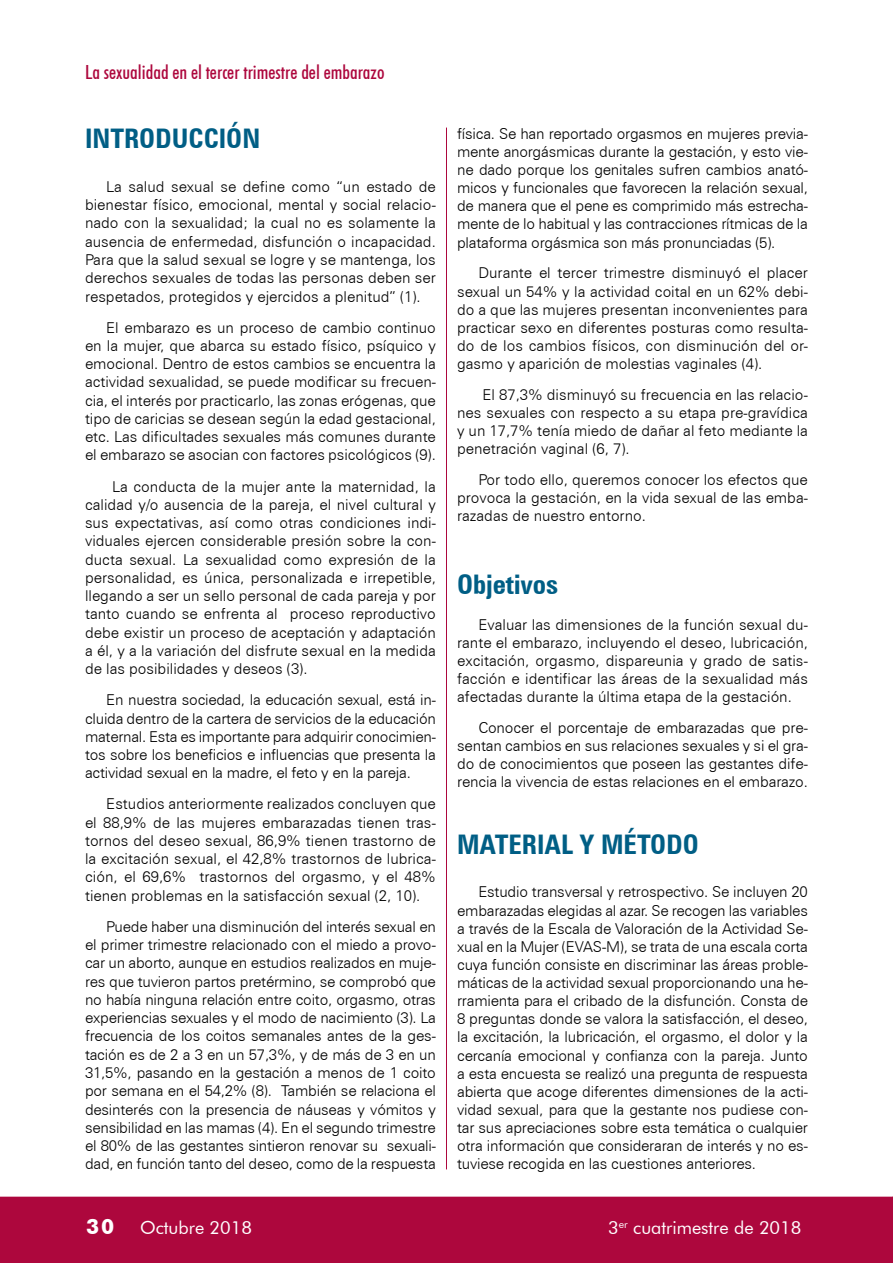
<style>
.page{position:relative;width:893px;height:1263px;background:#fff}
.page>*{position:absolute;margin:0;border:0;box-sizing:border-box;transform-origin:0 0}
.t1{font:700 condensed 27px "Zurich BT";color:#005e85}
.t2{font:500 condensed 19.5px "Futura BT";color:#ad073d}
.t3{font:18px "Futura BT";color:#fff}
.t4{font:300 15px/18.3px "Zurich BT";color:#000;text-align:justify}
.s1{font-weight:700;font-size:21px}
</style>
<div class="page">
<div style="left:0;top:1197px;width:892px;height:66px;background:#ad073d"></div>
<svg style="left:892px;top:1197px;width:1px;height:66px"></svg>
<hr style="left:446px;top:128px;width:1px;height:1041px;background:#ad073d">
<h2 class="t2" style="left:85px;top:60px;width:301px">La sexualidad en el tercer trimestre del embarazo</h2>
<h1 class="t1" style="left:85px;top:122px;width:177px">INTRODUCCIÓN</h1>
<p class="t4" style="left:85px;top:177px;width:352px;text-indent:21px">La salud sexual se define como “un estado de bienestar físico, emocional, mental y social relacio&shy;nado con la sexualidad; la cual no es solamente la ausencia de enfermedad, disfunción o incapacidad.<br>Para que la salud sexual se logre y se mantenga, los derechos sexuales de todas las personas deben ser respetados, protegidos y ejercidos a plenitud” (1).</p>
<p class="t4" style="left:85px;top:318px;width:352px;text-indent:21px">El embarazo es un proceso de cambio continuo en la mujer, que abarca su estado físico, psíquico y emocional. Dentro de estos cambios se encuentra la actividad sexualidad, se puede modificar su frecuen&shy;cia, el interés por practicarlo, las zonas erógenas, que tipo de caricias se desean según la edad gestacional, etc. Las dificultades sexuales más comunes durante el embarazo se asocian con factores psicológicos (9).</p>
<p class="t4" style="left:85px;top:477px;width:352px;text-indent:27px">La conducta de la mujer ante la maternidad, la calidad y/o ausencia de la pareja, el nivel cultural y sus expectativas, así como otras condiciones indi&shy;viduales ejercen considerable presión sobre la con&shy;ducta sexual. La sexualidad como expresión de la personalidad, es única, personalizada e irrepetible, llegando a ser un sello personal de cada pareja y por tanto cuando se enfrenta al proceso reproductivo debe existir un proceso de aceptación y adaptación a él, y a la variación del disfrute sexual en la medida de las posibilidades y deseos (3).</p>
<p class="t4" style="left:85px;top:691px;width:352px;text-indent:21px">En nuestra sociedad, la educación sexual, está in&shy;cluida dentro de la cartera de servicios de la educación maternal. Esta es importante para adquirir conocimien&shy;tos sobre los beneficios e influencias que presenta la actividad sexual en la madre, el feto y en la pareja.</p>
<p class="t4" style="left:85px;top:795px;width:352px;text-indent:21px">Estudios anteriormente realizados concluyen que el 88,9% de las mujeres embarazadas tienen tras&shy;tornos del deseo sexual, 86,9% tienen trastorno de la excitación sexual, el 42,8% trastornos de lubrica&shy;ción, el 69,6% trastornos del orgasmo, y el 48% tienen problemas en la satisfacción sexual (2, 10).</p>
<p class="t4" style="left:85px;top:917px;width:352px;text-indent:21px">Puede haber una disminución del interés sexual en el primer trimestre relacionado con el miedo a provo&shy;car un aborto, aunque en estudios realizados en muje&shy;res que tuvieron partos pretérmino, se comprobó que no había ninguna relación entre coito, orgasmo, otras experiencias sexuales y el modo de nacimiento (3). La frecuencia de los coitos semanales antes de la ges&shy;tación es de 2 a 3 en un 57,3%, y de más de 3 en un 31,5%, pasando en la gestación a menos de 1 coito por semana en el 54,2% (8). También se relaciona el desinterés con la presencia de náuseas y vómitos y sensibilidad en las mamas (4). En el segundo trimestre el 80% de las gestantes sintieron renovar su sexuali&shy;dad, en función tanto del deseo, como de la respuesta</p>
<p class="t4" style="left:457px;top:124px;width:352px">física. Se han reportado orgasmos en mujeres previa&shy;mente anorgásmicas durante la gestación, y esto vie&shy;ne dado porque los genitales sufren cambios anató&shy;micos y funcionales que favorecen la relación sexual, de manera que el pene es comprimido más estrecha&shy;mente de lo habitual y las contracciones rítmicas de la plataforma orgásmica son más pronunciadas (5).</p>
<p class="t4" style="left:457px;top:264px;width:352px;text-indent:21px">Durante el tercer trimestre disminuyó el placer sexual un 54% y la actividad coital en un 62% debi&shy;do a que las mujeres presentan inconvenientes para practicar sexo en diferentes posturas como resulta&shy;do de los cambios físicos, con disminución del or&shy;gasmo y aparición de molestias vaginales (4).</p>
<p class="t4" style="left:457px;top:385px;width:352px;text-indent:25px">El 87,3% disminuyó su frecuencia en las relacio&shy;nes sexuales con respecto a su etapa pre-gravídica y un 17,7% tenía miedo de dañar al feto mediante la penetración vaginal (6, 7).</p>
<p class="t4" style="left:457px;top:471px;width:352px;text-indent:21px">Por todo ello, queremos conocer los efectos que provoca la gestación, en la vida sexual de las emba&shy;razadas de nuestro entorno.</p>
<h1 class="t1" style="left:457px;top:568px;width:103px">OBJETIVOS</h1>
<p class="t4" style="left:457px;top:615px;width:352px;text-indent:21px">Evaluar las dimensiones de la función sexual du&shy;rante el embarazo, incluyendo el deseo, lubricación, excitación, orgasmo, dispareunia y grado de satis&shy;facción e identificar las áreas de la sexualidad más afectadas durante la última etapa de la gestación.</p>
<p class="t4" style="left:457px;top:718px;width:352px;text-indent:21px">Conocer el porcentaje de embarazadas que pre&shy;sentan cambios en sus relaciones sexuales y si el gra&shy;do de conocimientos que poseen las gestantes dife&shy;rencia la vivencia de estas relaciones en el embarazo.</p>
<h1 class="t1" style="left:457px;top:828px;width:37px">MATERIAL</h1>
<h1 class="t1" style="left:580px;top:828px;width:38px">Y MÉTODO</h1>
<p class="t4" style="left:457px;top:883px;width:352px;text-indent:21px">Estudio transversal y retrospectivo. Se incluyen 20 embarazadas elegidas al azar. Se recogen las variables a través de la Escala de Valoración de la Actividad Se&shy;xual en la Mujer (EVAS-M), se trata de una escala corta cuya función consiste en discriminar las áreas proble&shy;máticas de la actividad sexual proporcionando una he&shy;rramienta para el cribado de la disfunción. Consta de 8 preguntas donde se valora la satisfacción, el deseo, la excitación, la lubricación, el orgasmo, el dolor y la cercanía emocional y confianza con la pareja. Junto a esta encuesta se realizó una pregunta de respuesta abierta que acoge diferentes dimensiones de la acti&shy;vidad sexual, para que la gestante nos pudiese con&shy;tar sus apreciaciones sobre esta temática o cualquier otra información que consideraran de interés y no es&shy;tuviese recogida en las cuestiones anteriores.</p>
<p class="t3" style="left:86px;top:1217px;width:167px"><span class="s1">30</span> Octubre 2018</p>
<p class="t3" style="left:608px;top:1217px;width:195px">3<sup>er</sup> cuatrimestre de 2018</p>
</div>
